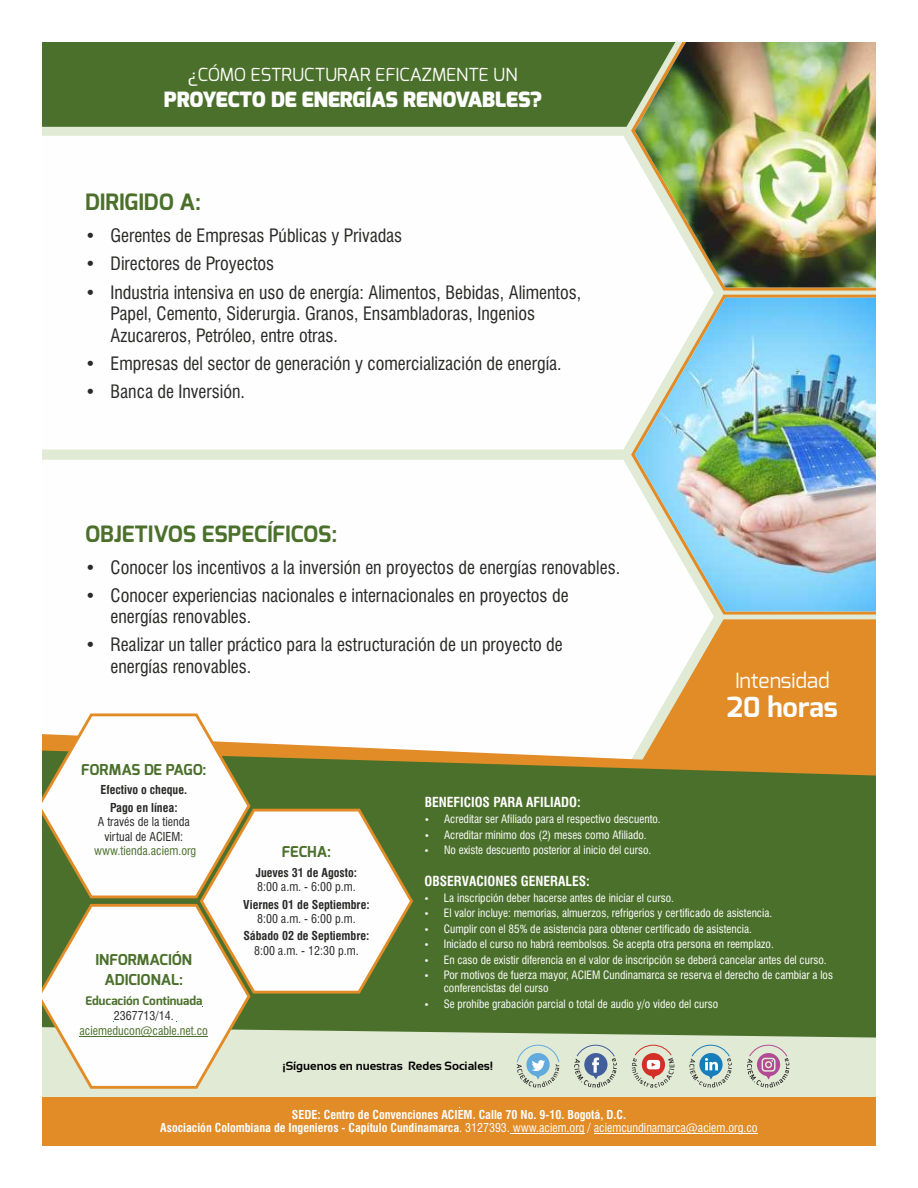
<style>
.page{position:relative;width:918px;height:1188px;background:#fff}
.page>*{position:absolute;margin:0;border:0;box-sizing:border-box;transform-origin:0 0}
.t1{font:600 27.6px "Exo";color:#fefefe}
.t2{font:600 22.5px "Exo";color:#4b702b}
.t3{font:700 21px "Exo";color:#fefefe}
.t4{font:21px "Exo";color:#fefefe}
.t5{font:condensed 18px/21.6px "Swiss 721 BT";color:#2b2a29}
.t6{font:18px "Exo";color:#fefefe}
.t7{font:600 15px/20px "Exo";color:#4b702b;text-align:center}
.t8{font:700 condensed 13.5px "Swiss 721 BT";color:#fff}
.t9{font:700 condensed 12px/12.9px "Swiss 721 BT";color:#fefefe;text-align:center}
.t10{font:condensed 12px/14.4px "Swiss 721 BT";color:#2b2a29;text-align:center}
.t11{font:700 condensed 12px/17.2px "Swiss 721 BT";color:#2b2a29;text-align:center}
.t12{font:condensed 12px "Swiss 721 BT";color:#4b702b}
.t13{font:700 12px "Sansation";color:#000}
.t14{font:600 12px "Exo";color:#4b702b}
.t15{font:condensed 11.25px/15.5px "Swiss 721 BT";color:#fff}
.s1{font-weight:400}
</style>
<div class="page">
<img style="left:635px;top:43px;width:240px;height:244px">
<img style="left:623px;top:136px;width:91px;height:313px">
<svg style="left:43px;top:43px;width:681px;height:89px"></svg>
<svg style="left:43px;top:43px;width:672px;height:81px;fill:#4b702b"></svg>
<svg style="left:626px;top:289px;width:249px;height:325px"></svg>
<img style="left:635px;top:298px;width:240px;height:313px">
<svg style="left:711px;top:614px;width:164px;height:8px"></svg>
<svg style="left:647px;top:622px;width:228px;height:110px;fill:#e18c27"></svg>
<svg style="left:637px;top:732px;width:238px;height:17px;fill:#e18c27"></svg>
<svg style="left:418px;top:749px;width:457px;height:278px;fill:#4b702b"></svg>
<svg style="left:43px;top:1027px;width:832px;height:70px;fill:#e1ead5"></svg>
<div style="left:43px;top:1097px;width:832px;height:48px;background:#e18c27"></div>
<hr style="left:510px;top:1133px;width:75px;height:1px;background:#fefefe">
<hr style="left:594px;top:1133px;width:164px;height:1px;background:#fefefe">
<svg style="left:517px;top:1045px;width:43px;height:43px"></svg>
<svg style="left:574px;top:1045px;width:43px;height:43px"></svg>
<svg style="left:632px;top:1045px;width:42px;height:43px"></svg>
<svg style="left:689px;top:1045px;width:43px;height:43px"></svg>
<svg style="left:747px;top:1045px;width:42px;height:43px"></svg>
<svg style="left:43px;top:713px;width:375px;height:381px"></svg>
<hr style="left:80px;top:1036px;width:128px;height:1px;background:#4b702b">
<h3 class="t6" style="left:188px;top:63px;width:331px">¿CÓMO ESTRUCTURAR EFICAZMENTE UN</h3>
<h3 class="t3" style="left:164px;top:86px;width:380px">PROYECTO DE ENERGÍAS RENOVABLES?</h3>
<h2 class="t2" style="left:85px;top:188px;width:117px">DIRIGIDO A:</h2>
<h3 class="t5" style="left:85px;top:227px;width:319px">• Gerentes de Empresas Públicas y Privadas</h3>
<h3 class="t5" style="left:85px;top:255px;width:191px">• Directores de Proyectos</h3>
<h3 class="t5" style="left:111px;top:283px;width:472px;text-indent:-25px">• Industria intensiva en uso de energía: Alimentos, Bebidas, Alimentos,<br>Papel, Cemento, Siderurgia. Granos, Ensambladoras, Ingenios<br>Azucareros, Petróleo, entre otras.</h3>
<h3 class="t5" style="left:85px;top:354px;width:478px">• Empresas del sector de generación y comercialización de energía.</h3>
<h3 class="t5" style="left:85px;top:382px;width:161px">• Banca de Inversión.</h3>
<h2 class="t2" style="left:85px;top:519px;width:254px">OBJETIVOS ESPECÍFICOS:</h2>
<h3 class="t5" style="left:85px;top:558px;width:537px">• Conocer los incentivos a la inversión en proyectos de energías renovables.</h3>
<h3 class="t5" style="left:111px;top:586px;width:460px;text-indent:-25px">• Conocer experiencias nacionales e internacionales en proyectos de energías renovables.</h3>
<h3 class="t5" style="left:111px;top:636px;width:454px;text-indent:-25px">• Realizar un taller práctico para la estructuración de un proyecto de energías renovables.</h3>
<h3 class="t4" style="left:735px;top:667px;width:96px">Intensidad</h3>
<h1 class="t1" style="left:727px;top:690px;width:113px">20 horas</h1>
<h3 class="t7" style="left:81px;top:760px;width:127px">FORMAS DE PAGO:</h3>
<p class="t11" style="left:100px;top:783px;width:88px">Efectivo o cheque.<br>Pago en línea:</p>
<p class="t10" style="left:98px;top:816px;width:94px">A través de la tienda virtual de ACIEM:</p>
<p class="t12" style="left:94px;top:846px;width:104px">www.tienda.aciem.org</p>
<h3 class="t7" style="left:282px;top:842px;width:51px">FECHA:</h3>
<p class="t11" style="left:256px;top:865px;width:103px">Jueves 31 de Agosto:</p>
<p class="t10" style="left:257px;top:881px;width:100px">8:00 a.m. - 6:00 p.m.</p>
<p class="t11" style="left:243px;top:897px;width:128px">Viernes 01 de Septiembre:</p>
<p class="t10" style="left:257px;top:913px;width:100px">8:00 a.m. - 6:00 p.m.</p>
<p class="t11" style="left:243px;top:928px;width:128px">Sábado 02 de Septiembre:</p>
<p class="t10" style="left:254px;top:944px;width:106px">8:00 a.m. - 12:30 p.m.</p>
<h3 class="t7" style="left:96px;top:950px;width:98px">INFORMACIÓN<br>ADICIONAL:</h3>
<p class="t14" style="left:85px;top:993px;width:118px">Educación Continuada</p>
<p class="t10" style="left:114px;top:1010px;width:62px">2367713/14.</p>
<p class="t12" style="left:80px;top:1026px;width:130px">aciemeducon@cable.net.co</p>
<p class="t8" style="left:425px;top:797px;width:158px">BENEFICIOS PARA AFILIADO:</p>
<p class="t15" style="left:444px;top:813px;width:218px">Acreditar ser Afiliado para el respectivo descuento.<br>Acreditar mínimo dos (2) meses como Afiliado.<br>No existe descuento posterior al inicio del curso.</p>
<p class="t8" style="left:425px;top:875px;width:167px">OBSERVACIONES GENERALES:</p>
<p class="t15" style="left:444px;top:891px;width:391px">La inscripción deber hacerse antes de iniciar el curso.<br>El valor incluye: memorias, almuerzos, refrigerios y certificado de asistencia.<br>Cumplir con el 85% de asistencia para obtener certificado de asistencia.<br>Iniciado el curso no habrá reembolsos. Se acepta otra persona en reemplazo.<br>En caso de existir diferencia en el valor de inscripción se deberá cancelar antes del curso.<br>Por motivos de fuerza mayor, ACIEM Cundinamarca se reserva el derecho de cambiar a los</p>
<p class="t15" style="left:444px;top:981px;width:276px">conferencistas del curso<br>Se prohíbe grabación parcial o total de audio y/o video del curso</p>
<p class="t13" style="left:282px;top:1061px;width:212px">¡Síguenos en nuestras Redes Sociales!</p>
<p class="t9" style="left:160px;top:1110px;width:599px">SEDE: Centro de Convenciones ACIEM. Calle 70 No. 9-10. Bogotá, D.C.<br>Asociación Colombiana de Ingenieros - Capítulo Cundinamarca<span class="s1">. 3127393. www.aciem.org / aciemcundinamarca@aciem.org.co</span></p>
</div>
